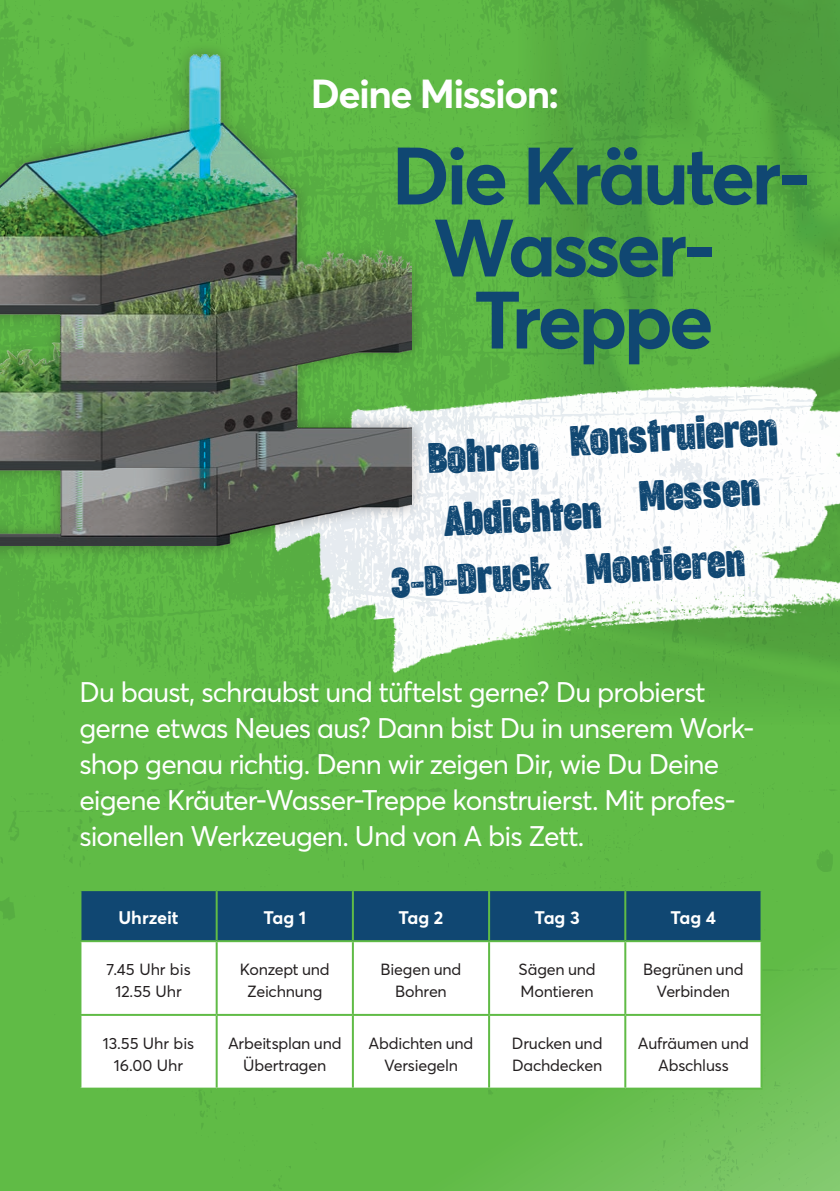
<style>
.page{position:relative;width:840px;height:1191px;background:#fff}
.page>*{position:absolute;margin:0;border:0;box-sizing:border-box;transform-origin:0 0}
.t1{font:700 80px "Averta";letter-spacing:-.05em;color:#104772}
.t2{font:40px/73.8px "Cocogoose Compressed Letterpre";color:#104772}
.t3{font:700 40px "Averta";letter-spacing:-.04em;color:#fff}
.t4{font:28px/36px "Averta";letter-spacing:-.03em;color:#fff}
.t5{font:700 18px "Averta";letter-spacing:-.01em;color:#fff}
.t6{font:16px/22px "Averta";letter-spacing:-.01em;color:#231f20;text-align:center}
</style>
<div class="page">
<img style="left:0;top:0;width:839px;height:1191px">
<div style="left:81px;top:891px;width:679px;height:49px;background:#104772"></div>
<svg style="left:81px;top:942px;width:679px;height:145px"></svg>
<hr style="left:79px;top:889px;width:137px;height:2px;background:#60bb46">
<hr style="left:79px;top:891px;width:2px;height:49px;background:#60bb46">
<hr style="left:216px;top:889px;width:136px;height:2px;background:#60bb46">
<hr style="left:215px;top:891px;width:2px;height:49px;background:#60bb46">
<hr style="left:352px;top:889px;width:137px;height:2px;background:#60bb46">
<hr style="left:351px;top:891px;width:2px;height:49px;background:#60bb46">
<hr style="left:489px;top:889px;width:136px;height:2px;background:#60bb46">
<hr style="left:488px;top:891px;width:2px;height:49px;background:#60bb46">
<hr style="left:625px;top:889px;width:137px;height:2px;background:#60bb46">
<hr style="left:624px;top:891px;width:2px;height:49px;background:#60bb46">
<hr style="left:760px;top:891px;width:2px;height:49px;background:#60bb46">
<hr style="left:79px;top:940px;width:137px;height:2px;background:#60bb46">
<hr style="left:79px;top:942px;width:2px;height:72px;background:#60bb46">
<hr style="left:216px;top:940px;width:136px;height:2px;background:#60bb46">
<hr style="left:215px;top:942px;width:2px;height:72px;background:#60bb46">
<hr style="left:352px;top:940px;width:137px;height:2px;background:#60bb46">
<hr style="left:351px;top:942px;width:2px;height:72px;background:#60bb46">
<hr style="left:489px;top:940px;width:136px;height:2px;background:#60bb46">
<hr style="left:488px;top:942px;width:2px;height:72px;background:#60bb46">
<hr style="left:625px;top:940px;width:137px;height:2px;background:#60bb46">
<hr style="left:624px;top:942px;width:2px;height:72px;background:#60bb46">
<hr style="left:760px;top:942px;width:2px;height:72px;background:#60bb46">
<hr style="left:79px;top:1014px;width:137px;height:2px;background:#60bb46">
<hr style="left:79px;top:1016px;width:2px;height:71px;background:#60bb46">
<hr style="left:216px;top:1014px;width:136px;height:2px;background:#60bb46">
<hr style="left:215px;top:1016px;width:2px;height:71px;background:#60bb46">
<hr style="left:352px;top:1014px;width:137px;height:2px;background:#60bb46">
<hr style="left:351px;top:1016px;width:2px;height:71px;background:#60bb46">
<hr style="left:489px;top:1014px;width:136px;height:2px;background:#60bb46">
<hr style="left:488px;top:1016px;width:2px;height:71px;background:#60bb46">
<hr style="left:625px;top:1014px;width:137px;height:2px;background:#60bb46">
<hr style="left:624px;top:1016px;width:2px;height:71px;background:#60bb46">
<hr style="left:760px;top:1016px;width:2px;height:71px;background:#60bb46">
<hr style="left:79px;top:1087px;width:137px;height:2px;background:#60bb46">
<hr style="left:216px;top:1087px;width:136px;height:2px;background:#60bb46">
<hr style="left:352px;top:1087px;width:137px;height:2px;background:#60bb46">
<hr style="left:489px;top:1087px;width:136px;height:2px;background:#60bb46">
<hr style="left:625px;top:1087px;width:137px;height:2px;background:#60bb46">
<div style="left:0;top:40px;width:426px;height:520px;background:#231f20;opacity:.4"></div>
<img style="left:0;top:54px;width:411px;height:491px">
<h2 class="t3" style="left:311px;top:66px;width:250px">Deine Mission:</h2>
<h1 class="t1" style="left:391px;top:120px;width:420px">Die Kräuter-</h1>
<h1 class="t1" style="left:432px;top:192px;width:284px">Wasser-</h1>
<h1 class="t1" style="left:473px;top:264px;width:241px">Treppe</h1>
<h2 class="t2" style="left:438px;top:411px;width:339px;text-indent:129px;rotate:-3deg">Konstruieren<br>Abdichten</h2>
<h2 class="t2" style="left:583px;top:533px;width:161px;rotate:-3deg">Montieren</h2>
<h2 class="t2" style="left:426px;top:422px;width:113px;rotate:-2deg">Bohren</h2>
<h2 class="t2" style="left:636px;top:460px;width:123px;rotate:-3deg">Messen</h2>
<h2 class="t2" style="left:389px;top:546px;width:161px;rotate:-3deg">3-D-Druck</h2>
<p class="t4" style="left:79px;top:673px;width:676px">Du baust, schraubst und tüftelst gerne? Du probierst gerne etwas Neues aus? Dann bist Du in unserem Work&shy;shop genau richtig. Denn wir zeigen Dir, wie Du Deine eigene Kräuter-Wasser-Treppe konstruierst. Mit profes&shy;sionellen Werkzeugen. Und von A bis Zett.</p>
<p class="t5" style="left:118px;top:905px;width:62px">Uhrzeit</p>
<p class="t5" style="left:263px;top:905px;width:44px">Tag 1</p>
<p class="t5" style="left:398px;top:905px;width:46px">Tag 2</p>
<p class="t5" style="left:534px;top:905px;width:47px">Tag 3</p>
<p class="t5" style="left:670px;top:905px;width:47px">Tag 4</p>
<p class="t6" style="left:106px;top:957px;width:86px">7.45 Uhr bis<br>12.55 Uhr</p>
<p class="t6" style="left:240px;top:957px;width:91px">Konzept und<br>Zeichnung</p>
<p class="t6" style="left:380px;top:957px;width:82px">Biegen und<br>Bohren</p>
<p class="t6" style="left:518px;top:957px;width:79px;text-align:left">Sägen und<br>Montieren</p>
<p class="t6" style="left:642px;top:957px;width:102px">Begrünen und<br>Verbinden</p>
<p class="t6" style="left:103px;top:1031px;width:93px">13.55 Uhr bis<br>16.00 Uhr</p>
<p class="t6" style="left:228px;top:1031px;width:115px">Arbeitsplan und<br>Übertragen</p>
<p class="t6" style="left:368px;top:1031px;width:106px">Abdichten und<br>Versiegeln</p>
<p class="t6" style="left:511px;top:1031px;width:92px;text-align:left">Drucken und<br>Dachdecken</p>
<p class="t6" style="left:637px;top:1031px;width:112px">Aufräumen und<br>Abschluss</p>
</div>
